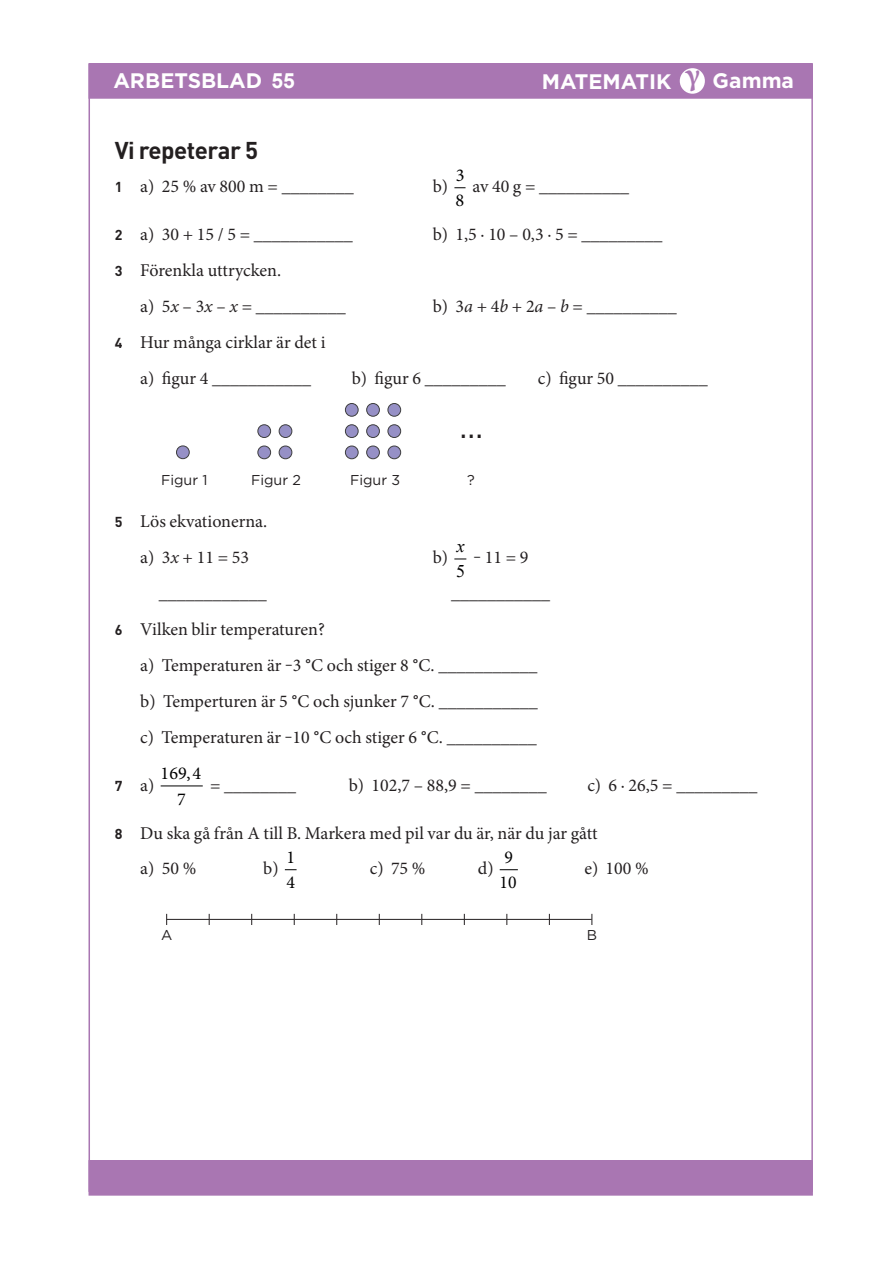
<style>
.page{position:relative;width:893px;height:1263px;background:#fff}
.page>*{position:absolute;margin:0;border:0;box-sizing:border-box;transform-origin:0 0}
.t1{font:33px "Gotham";color:#231f20}
.t2{font:700 30px "Minion Pro";color:#a976b2}
.R_OH{font:700 24px "DIN Pro";letter-spacing:-.02em;color:#231f20}
.Antal_ratt{font:700 21px "Gotham";color:#fff}
.t3{font:18.15px/25.7px "Minion Pro";color:#000}
.Uppgift{font:18px "Minion Pro";color:#231f20}
.t4{font:17.85px "Times New Roman";color:#000}
.t5{font:italic 17.85px "Times New Roman";color:#000}
.t6{font:14.25px "Gotham";color:#231f20}
.s1{font-family:"Arial"}
.s2{font-family:"DIN Pro";font-weight:700;font-size:14.25px}
.s3{font-style:italic}
.s4{font-family:"Calibri"}
</style>
<div class="page">
<div style="left:89px;top:64px;width:723px;height:34px;background:#a976b2"></div>
<div style="left:89px;top:63px;width:724px;height:36px;border:2px solid #a976b2"></div>
<div style="left:89px;top:1161px;width:723px;height:34px;background:#a976b2"></div>
<div style="left:89px;top:1160px;width:724px;height:35px;border:2px solid #a976b2"></div>
<div style="left:680px;top:68px;width:25px;height:26px;background:#fff;border-radius:50%"></div>
<div style="left:258px;top:425px;width:13px;height:12px;background:#9690c6;border-radius:50%"></div>
<div style="left:257px;top:424px;width:14px;height:14px;border:1px solid #3e3e3f;border-radius:50%"></div>
<div style="left:279px;top:425px;width:13px;height:12px;background:#9690c6;border-radius:50%"></div>
<div style="left:279px;top:424px;width:13px;height:14px;border:1px solid #3e3e3f;border-radius:50%"></div>
<div style="left:258px;top:446px;width:13px;height:13px;background:#9690c6;border-radius:50%"></div>
<div style="left:257px;top:446px;width:14px;height:13px;border:1px solid #3e3e3f;border-radius:50%"></div>
<div style="left:279px;top:446px;width:13px;height:13px;background:#9690c6;border-radius:50%"></div>
<div style="left:279px;top:446px;width:13px;height:13px;border:1px solid #3e3e3f;border-radius:50%"></div>
<div style="left:176px;top:446px;width:13px;height:13px;background:#9690c6;border-radius:50%"></div>
<div style="left:176px;top:445px;width:14px;height:14px;border:1px solid #3e3e3f;border-radius:50%"></div>
<div style="left:345px;top:403px;width:13px;height:13px;background:#9690c6;border-radius:50%"></div>
<div style="left:345px;top:403px;width:14px;height:14px;border:1px solid #3e3e3f;border-radius:50%"></div>
<div style="left:367px;top:403px;width:12px;height:13px;background:#9690c6;border-radius:50%"></div>
<div style="left:366px;top:403px;width:14px;height:14px;border:1px solid #3e3e3f;border-radius:50%"></div>
<div style="left:388px;top:403px;width:13px;height:13px;background:#9690c6;border-radius:50%"></div>
<div style="left:388px;top:403px;width:13px;height:14px;border:1px solid #3e3e3f;border-radius:50%"></div>
<div style="left:345px;top:425px;width:13px;height:12px;background:#9690c6;border-radius:50%"></div>
<div style="left:345px;top:424px;width:14px;height:14px;border:1px solid #3e3e3f;border-radius:50%"></div>
<div style="left:367px;top:425px;width:12px;height:12px;background:#9690c6;border-radius:50%"></div>
<div style="left:366px;top:424px;width:14px;height:14px;border:1px solid #3e3e3f;border-radius:50%"></div>
<div style="left:388px;top:425px;width:13px;height:12px;background:#9690c6;border-radius:50%"></div>
<div style="left:388px;top:424px;width:13px;height:14px;border:1px solid #3e3e3f;border-radius:50%"></div>
<div style="left:345px;top:446px;width:13px;height:13px;background:#9690c6;border-radius:50%"></div>
<div style="left:345px;top:446px;width:14px;height:13px;border:1px solid #3e3e3f;border-radius:50%"></div>
<div style="left:367px;top:446px;width:12px;height:13px;background:#9690c6;border-radius:50%"></div>
<div style="left:366px;top:446px;width:14px;height:13px;border:1px solid #3e3e3f;border-radius:50%"></div>
<div style="left:388px;top:446px;width:13px;height:13px;background:#9690c6;border-radius:50%"></div>
<div style="left:388px;top:446px;width:13px;height:13px;border:1px solid #3e3e3f;border-radius:50%"></div>
<hr style="left:161px;top:785px;width:41px;height:1px;background:#000">
<svg style="left:500px;top:869px;width:17px;height:1px"></svg>
<hr style="left:167px;top:919px;width:425px;height:1px;background:#231f20">
<p class="Antal_ratt" style="left:113px;top:67px;width:183px">ARBETSBLAD <span class="s1">55</span></p>
<h2 class="t2" style="left:685px;top:53px;width:17px">γ</h2>
<p class="Antal_ratt" style="left:542px;top:67px;width:131px">MATEMATIK</p>
<p class="Antal_ratt" style="left:713px;top:67px;width:83px">Gamma</p>
<p class="R_OH" style="left:115px;top:134px;width:145px">Vi repeterar 5</p>
<p class="Uppgift" style="left:115px;top:175px;width:240px"><span class="s2">1</span> a) 25 % av 800 m = ________</p>
<p class="Uppgift" style="left:433px;top:175px;width:17px">b)</p>
<p class="t3" style="left:455px;top:162px;width:10px">3<br>8</p>
<p class="Uppgift" style="left:472px;top:175px;width:158px">av 40 g = __________</p>
<p class="Uppgift" style="left:115px;top:222px;width:240px"><span class="s2">2</span> a) 30 + 15 / 5 = ___________</p>
<p class="Uppgift" style="left:433px;top:222px;width:231px">b) 1,5 ∙ 10 – 0,3 ∙ 5 = _________</p>
<p class="Uppgift" style="left:115px;top:258px;width:168px"><span class="s2">3</span> Förenkla uttrycken.</p>
<p class="Uppgift" style="left:140px;top:294px;width:207px">a) 5<span class="s3">x</span> – 3<span class="s3">x</span> – <span class="s3">x</span> = __________</p>
<p class="Uppgift" style="left:433px;top:294px;width:245px">b) 3<span class="s3">a</span> + 4<span class="s3">b</span> + 2<span class="s3">a</span> – <span class="s3">b</span> = __________</p>
<p class="Uppgift" style="left:115px;top:330px;width:212px"><span class="s2">4</span> Hur många cirklar är det i</p>
<p class="Uppgift" style="left:140px;top:366px;width:172px">a) figur 4 ___________</p>
<p class="Uppgift" style="left:352px;top:366px;width:155px">b) figur 6 _________</p>
<p class="Uppgift" style="left:538px;top:366px;width:172px">c) figur 50 __________</p>
<p class="t1" style="left:460px;top:405px;width:25px">…</p>
<p class="t6" style="left:161px;top:471px;width:48px">Figur 1</p>
<p class="t6" style="left:251px;top:471px;width:51px">Figur 2</p>
<p class="t6" style="left:350px;top:471px;width:52px">Figur 3</p>
<p class="t6" style="left:467px;top:471px;width:9px">?</p>
<p class="Uppgift" style="left:115px;top:510px;width:154px"><span class="s2">5</span> Lös ekvationerna.</p>
<p class="Uppgift" style="left:140px;top:545px;width:110px">a) 3<span class="s3">x</span> + 11 = 53</p>
<p class="Uppgift" style="left:433px;top:545px;width:17px">b)</p>
<p class="t5" style="left:457px;top:534px;width:9px">x</p>
<p class="t4" style="left:456px;top:559px;width:10px">5</p>
<p class="Uppgift" style="left:474px;top:545px;width:56px">‒ 11 = 9</p>
<p class="Uppgift" style="left:159px;top:581px;width:109px">____________</p>
<p class="Uppgift" style="left:451px;top:581px;width:100px">___________</p>
<p class="Uppgift" style="left:115px;top:617px;width:212px"><span class="s2">6</span> Vilken blir temperaturen?</p>
<p class="Uppgift" style="left:140px;top:653px;width:399px">a) Temperaturen är ‒3 <span class="s4">°</span>C och stiger 8 <span class="s4">°</span>C. ___________</p>
<p class="Uppgift" style="left:140px;top:689px;width:399px">b) Temperturen är 5 <span class="s4">°</span>C och sjunker 7 <span class="s4">°</span>C. ___________</p>
<p class="Uppgift" style="left:140px;top:725px;width:398px">c) Temperaturen är ‒10 <span class="s4">°</span>C och stiger 6 <span class="s4">°</span>C. __________</p>
<p class="Uppgift" style="left:115px;top:773px;width:41px"><span class="s2">7</span> a)</p>
<p class="t3" style="left:161px;top:760px;width:42px;text-align:center">169,4<br>7</p>
<p class="Uppgift" style="left:210px;top:773px;width:88px">= ________</p>
<p class="Uppgift" style="left:349px;top:773px;width:199px">b) 102,7 – 88,9 = ________</p>
<p class="Uppgift" style="left:587px;top:773px;width:172px">c) 6 ∙ 26,5 = _________</p>
<p class="Uppgift" style="left:115px;top:821px;width:484px"><span class="s2">8</span> Du ska gå från A till B. Markera med pil var du är, när du jar gått</p>
<p class="Uppgift" style="left:140px;top:856px;width:58px">a) 50 %</p>
<p class="Uppgift" style="left:263px;top:856px;width:17px">b)</p>
<p class="t3" style="left:286px;top:844px;width:10px">1<br>4</p>
<p class="Uppgift" style="left:370px;top:856px;width:57px">c) 75 %</p>
<p class="Uppgift" style="left:478px;top:856px;width:17px">d)</p>
<p class="t3" style="left:500px;top:844px;width:19px">9<br>10</p>
<p class="Uppgift" style="left:584px;top:856px;width:66px">e) 100 %</p>
<p class="t6" style="left:161px;top:926px;width:13px">A</p>
<p class="t6" style="left:587px;top:926px;width:12px">B</p>
</div>
